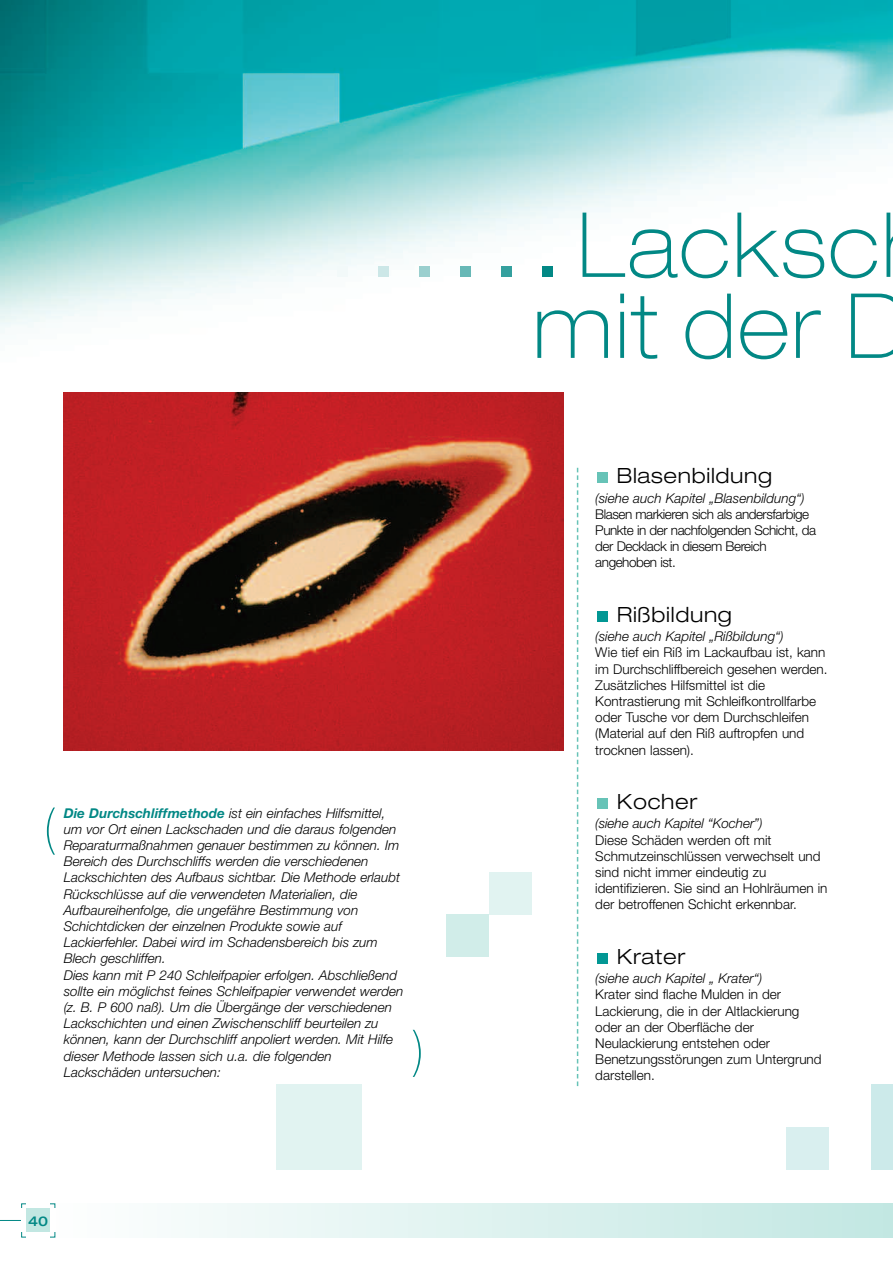
<style>
.page{position:relative;width:893px;height:1263px;background:#fff}
.page>*{position:absolute;margin:0;border:0;box-sizing:border-box;transform-origin:0 0}
.t1{font:100 expanded 90px/81px "Helvetica Neue";letter-spacing:.03em;color:#028885;text-align:center;scale:.92 1}
.t2{font:100 condensed 52.5px "Helvetica Neue";color:#028885}
.t3{font:300 expanded 21px "Helvetica Neue";letter-spacing:.035em;color:#000}
.t4{font:italic 300 13.5px/16.2px "Helvetica Neue";color:#000}
.t5{font:300 13.5px/16.2px "Helvetica Neue";color:#000}
.t6{font:300 13.5px/16.2px "Helvetica Neue";letter-spacing:-.035em;color:#000}
.t7{font:500 expanded 13.5px "Helvetica Neue";color:#028885}
.s1{font-weight:700;color:#028885}
</style>
<div class="page">
<img style="left:0;top:0;width:893px;height:446px">
<div style="left:489px;top:872px;width:42px;height:42px;background:#e1f3f1"></div>
<div style="left:885px;top:1203px;width:5px;height:34px;background:#c2e7e2"></div>
<div style="left:871px;top:1203px;width:5px;height:34px;background:#c3e8e3"></div>
<div style="left:857px;top:1203px;width:5px;height:34px;background:#c4e8e3"></div>
<div style="left:843px;top:1203px;width:5px;height:34px;background:#c5e8e4"></div>
<div style="left:829px;top:1203px;width:5px;height:34px;background:#c6e9e4"></div>
<div style="left:815px;top:1203px;width:5px;height:34px;background:#c7e9e4"></div>
<div style="left:801px;top:1203px;width:5px;height:34px;background:#c8e9e5"></div>
<div style="left:787px;top:1203px;width:5px;height:34px;background:#c9eae6"></div>
<hr style="left:774px;top:1203px;width:4px;height:34px;background:#caeae6">
<hr style="left:760px;top:1203px;width:4px;height:34px;background:#cbebe7">
<hr style="left:746px;top:1203px;width:4px;height:34px;background:#ccebe7">
<hr style="left:732px;top:1203px;width:4px;height:34px;background:#cdebe7">
<hr style="left:718px;top:1203px;width:4px;height:34px;background:#ceece8">
<hr style="left:704px;top:1203px;width:4px;height:34px;background:#cfece8">
<hr style="left:690px;top:1203px;width:4px;height:34px;background:#d0ede9">
<hr style="left:676px;top:1203px;width:4px;height:34px;background:#d1ede9">
<hr style="left:662px;top:1203px;width:4px;height:34px;background:#d2edea">
<hr style="left:648px;top:1203px;width:4px;height:34px;background:#d3eeea">
<hr style="left:634px;top:1203px;width:4px;height:34px;background:#d4eeeb">
<hr style="left:620px;top:1203px;width:4px;height:34px;background:#d5eeeb">
<hr style="left:606px;top:1203px;width:4px;height:34px;background:#d6efec">
<hr style="left:592px;top:1203px;width:4px;height:34px;background:#d7efec">
<hr style="left:578px;top:1203px;width:4px;height:34px;background:#d8f0ed">
<hr style="left:564px;top:1203px;width:4px;height:34px;background:#d9f0ed">
<hr style="left:550px;top:1203px;width:4px;height:34px;background:#daf0ed">
<hr style="left:536px;top:1203px;width:4px;height:34px;background:#dbf1ee">
<hr style="left:522px;top:1203px;width:4px;height:34px;background:#dcf1ee">
<hr style="left:508px;top:1203px;width:4px;height:34px;background:#ddf2ef">
<hr style="left:494px;top:1203px;width:4px;height:34px;background:#def2ef">
<hr style="left:480px;top:1203px;width:4px;height:34px;background:#dff3f0">
<hr style="left:466px;top:1203px;width:4px;height:34px;background:#e0f3f0">
<hr style="left:452px;top:1203px;width:4px;height:34px;background:#e1f3f1">
<div style="left:438px;top:1203px;width:5px;height:34px;background:#e2f4f1"></div>
<div style="left:424px;top:1203px;width:5px;height:34px;background:#e3f4f2"></div>
<div style="left:410px;top:1203px;width:5px;height:34px;background:#e4f4f2"></div>
<div style="left:396px;top:1203px;width:5px;height:34px;background:#e5f5f3"></div>
<div style="left:382px;top:1203px;width:5px;height:34px;background:#e6f5f3"></div>
<div style="left:368px;top:1203px;width:5px;height:34px;background:#e7f6f4"></div>
<div style="left:354px;top:1203px;width:5px;height:34px;background:#e8f6f4"></div>
<div style="left:340px;top:1203px;width:5px;height:34px;background:#e9f6f5"></div>
<div style="left:326px;top:1203px;width:5px;height:34px;background:#eaf7f5"></div>
<hr style="left:313px;top:1203px;width:4px;height:34px;background:#ebf7f6">
<hr style="left:299px;top:1203px;width:4px;height:34px;background:#ecf8f6">
<hr style="left:285px;top:1203px;width:4px;height:34px;background:#edf8f7">
<hr style="left:271px;top:1203px;width:4px;height:34px;background:#eef8f7">
<hr style="left:257px;top:1203px;width:4px;height:34px;background:#eff9f7">
<hr style="left:243px;top:1203px;width:4px;height:34px;background:#f0f9f8">
<hr style="left:229px;top:1203px;width:4px;height:34px;background:#f1f9f8">
<hr style="left:215px;top:1203px;width:4px;height:34px;background:#f2faf9">
<hr style="left:201px;top:1203px;width:4px;height:34px;background:#f3faf9">
<hr style="left:187px;top:1203px;width:4px;height:34px;background:#f4fbfa">
<hr style="left:173px;top:1203px;width:4px;height:34px;background:#f5fbfa">
<hr style="left:159px;top:1203px;width:4px;height:34px;background:#f6fbfb">
<hr style="left:145px;top:1203px;width:4px;height:34px;background:#f7fcfb">
<hr style="left:131px;top:1203px;width:4px;height:34px;background:#f8fcfc">
<hr style="left:117px;top:1203px;width:4px;height:34px;background:#f9fdfc">
<hr style="left:103px;top:1203px;width:4px;height:34px;background:#fafdfd">
<hr style="left:89px;top:1203px;width:4px;height:34px;background:#fbfdfd">
<div style="left:21px;top:1203px;width:34px;height:34px;border:1px solid #028885"></div>
<hr style="left:0;top:1220px;width:41px;height:1px;background:#028885">
<div style="left:21px;top:1208px;width:34px;height:24px;background:#fff"></div>
<div style="left:26px;top:1203px;width:24px;height:34px;background:#fff"></div>
<div style="left:26px;top:1208px;width:24px;height:24px;background:#c2e7e2"></div>
<div style="left:597px;top:953px;width:10px;height:10px;background:#029794"></div>
<div style="left:597px;top:798px;width:10px;height:11px;background:#67c3b7"></div>
<div style="left:597px;top:611px;width:10px;height:10px;background:#029794"></div>
<div style="left:597px;top:472px;width:10px;height:11px;background:#67c3b7"></div>
<img style="left:64px;top:393px;width:499px;height:358px">
<svg style="left:577px;top:468px;width:1px;height:618px"></svg>
<div style="left:872px;top:1084px;width:21px;height:85px;background:#cceaea"></div>
<div style="left:276px;top:1084px;width:85px;height:85px;background:#e1f3f1"></div>
<div style="left:337px;top:266px;width:11px;height:11px;background:#f2f9f9"></div>
<div style="left:378px;top:266px;width:11px;height:11px;background:#cce7e7"></div>
<div style="left:419px;top:266px;width:11px;height:11px;background:#9acfce"></div>
<div style="left:460px;top:266px;width:11px;height:11px;background:#67b8b6"></div>
<div style="left:501px;top:266px;width:11px;height:11px;background:#34a09e"></div>
<div style="left:542px;top:266px;width:11px;height:11px;background:#028885"></div>
<div style="left:446px;top:914px;width:43px;height:43px;background:#d1ede9"></div>
<div style="left:787px;top:1127px;width:42px;height:42px;background:#d9efef"></div>
<h2 class="t2" style="left:43px;top:807px;width:13px">(</h2>
<p class="t4" style="left:64px;top:806px;width:341px"><span class="s1">Die Durchschliffmethode</span> ist ein einfaches Hilfsmittel, um vor Ort einen Lackschaden und die daraus folgenden Reparaturmaßnahmen genauer bestimmen zu können. Im Bereich des Durchschliffs werden die verschiedenen Lackschichten des Aufbaus sichtbar. Die Methode erlaubt Rückschlüsse auf die verwendeten Materialien, die Aufbaureihenfolge, die ungefähre Bestimmung von Schichtdicken der einzelnen Produkte sowie auf Lackierfehler. Dabei wird im Schadensbereich bis zum Blech geschliffen.<br>Dies kann mit P 240 Schleifpapier erfolgen. Abschließend sollte ein möglichst feines Schleifpapier verwendet werden (z. B. P 600 naß). Um die Übergänge der verschiedenen Lackschichten und einen Zwischenschliff beurteilen zu können, kann der Durchschliff anpoliert werden. Mit Hilfe dieser Methode lassen sich u.a. die folgenden Lackschäden untersuchen:</p>
<h2 class="t2" style="left:413px;top:1030px;width:13px">)</h2>
<p class="t7" style="left:28px;top:1216px;width:21px">40</p>
<h1 class="t1" style="left:533px;top:213px;width:410px">Lacksc mit der D</h1>
<h3 class="t3" style="left:617px;top:468px;width:157px">Blasenbildung</h3>
<p class="t4" style="left:595px;top:491px;width:211px">(siehe auch Kapitel „Blasenbildung“)</p>
<p class="t6" style="left:595px;top:507px;width:222px">Blasen markieren sich als andersfarbige<br>Punkte in der nachfolgenden Schicht, da der Decklack in diesem Bereich angehoben ist.</p>
<h3 class="t3" style="left:617px;top:606px;width:117px">Rißbildung</h3>
<p class="t4" style="left:595px;top:630px;width:190px">(siehe auch Kapitel „Rißbildung“)</p>
<p class="t5" style="left:595px;top:646px;width:234px">Wie tief ein Riß im Lackaufbau ist, kann im Durchschliffbereich gesehen werden.<br>Zusätzliches Hilfsmittel ist die Kontrastierung mit Schleifkontrollfarbe oder Tusche vor dem Durchschleifen (Material auf den Riß auftropfen und trocknen lassen).</p>
<h3 class="t3" style="left:617px;top:794px;width:82px">Kocher</h3>
<p class="t4" style="left:595px;top:817px;width:169px">(siehe auch Kapitel “Kocher”)</p>
<p class="t5" style="left:595px;top:833px;width:234px">Diese Schäden werden oft mit Schmutzeinschlüssen verwechselt und sind nicht immer eindeutig zu identifizieren. Sie sind an Hohlräumen in der betroffenen Schicht erkennbar.</p>
<h3 class="t3" style="left:617px;top:948px;width:70px">Krater</h3>
<p class="t4" style="left:595px;top:972px;width:168px">(siehe auch Kapitel „ Krater“)</p>
<p class="t5" style="left:595px;top:988px;width:228px">Krater sind flache Mulden in der<br>Lackierung, die in der Altlackierung oder an der Oberfläche der<br>Neulackierung entstehen oder<br>Benetzungsstörungen zum Untergrund darstellen.</p>
</div>
